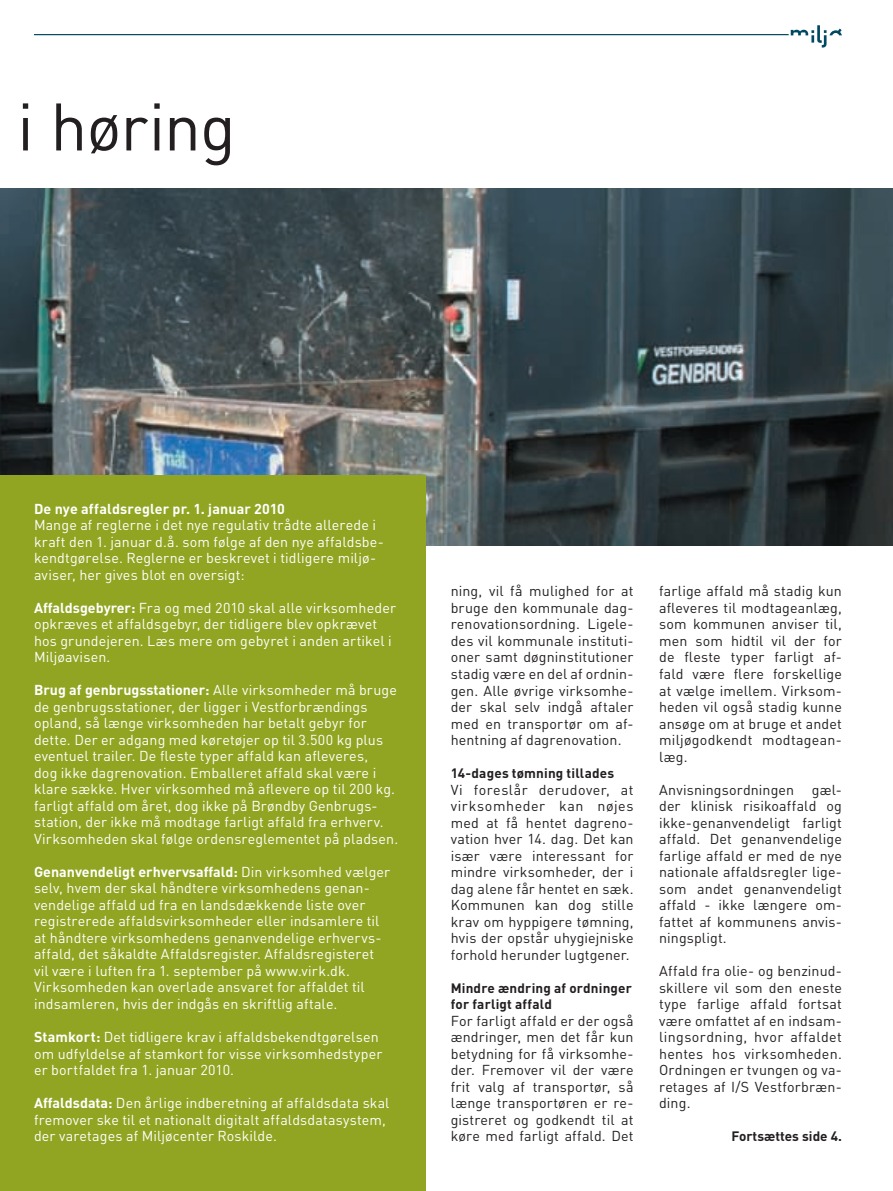
<style>
.page{position:relative;width:893px;height:1191px;background:#fff}
.page>*{position:absolute;margin:0;border:0;box-sizing:border-box;transform-origin:0 0}
.t1{font:66px "DIN";letter-spacing:-.015em;color:#231f20}
.t2{font:14.25px/16.5px "DIN";letter-spacing:.01em;color:#fff}
.t3{font:14.25px/16.5px "DIN";letter-spacing:.01em;color:#231f20;text-align:justify}
.t4{font:700 14.25px "DIN";letter-spacing:.01em;color:#fff}
.t5{font:700 13.5px/16.5px "DIN";letter-spacing:.01em;color:#231f20}
.s1{font-weight:700}
</style>
<div class="page">
<img style="left:0;top:189px;width:893px;height:357px">
<div style="left:0;top:475px;width:425px;height:716px;background:#91a522"></div>
<hr style="left:34px;top:34px;width:755px;height:1px;background:#004963">
<svg style="left:791px;top:25px;width:51px;height:23px"></svg>
<div style="left:829px;top:37px;width:36px;height:8px;background:#fff"></div>
<h1 class="t1" style="left:17px;top:85px;width:220px">i høring</h1>
<p class="t4" style="left:34px;top:499px;width:252px">De nye affaldsregler pr. 1. januar 2010</p>
<p class="t2" style="left:34px;top:516px;width:351px">Mange af reglerne i det nye regulativ trådte allerede i kraft den 1. januar d.å. som følge af den nye affaldsbe&shy;kendtgørelse. Reglerne er beskrevet i tidligere miljø&shy;aviser, her gives blot en oversigt:</p>
<p class="t2" style="left:34px;top:599px;width:363px"><span class="s1">Affaldsgebyrer:</span> Fra og med 2010 skal alle virksomheder opkræves et affaldsgebyr, der tidligere blev opkrævet hos grundejeren. Læs mere om gebyret i anden artikel i Miljøavisen.</p>
<p class="t2" style="left:34px;top:681px;width:366px"><span class="s1">Brug af genbrugsstationer:</span> Alle virksomheder må bruge de genbrugsstationer, der ligger i Vestforbrændings opland, så længe virksomheden har betalt gebyr for dette. Der er adgang med køretøjer op til 3.500 kg plus eventuel trailer. De fleste typer affald kan afleveres,<br>dog ikke dagrenovation. Emballeret affald skal være i klare sække. Hver virksomhed må aflevere op til 200 kg. farligt affald om året, dog ikke på Brøndby Genbrugs&shy;station, der ikke må modtage farligt affald fra erhverv.<br>Virksomheden skal følge ordensreglementet på pladsen.</p>
<p class="t2" style="left:34px;top:863px;width:358px"><span class="s1">Genanvendeligt erhvervsaffald:</span> Din virksomhed vælger selv, hvem der skal håndtere virksomhedens genan&shy;vendelige affald ud fra en landsdækkende liste over registrerede affaldsvirksomheder eller indsamlere til at håndtere virksomhedens genanvendelige erhvervs&shy;affald, det såkaldte Affaldsregister. Affaldsregisteret vil være i luften fra 1. september på www.virk.dk.<br>Virksomheden kan overlade ansvaret for affaldet til indsamleren, hvis der indgås en skriftlig aftale.</p>
<p class="t2" style="left:34px;top:1028px;width:350px"><span class="s1">Stamkort:</span> Det tidligere krav i affaldsbekendtgørelsen om udfyldelse af stamkort for visse virksomhedstyper er bortfaldet fra 1. januar 2010.</p>
<p class="t2" style="left:34px;top:1094px;width:357px"><span class="s1">Affaldsdata:</span> Den årlige indberetning af affaldsdata skal fremover ske til et nationalt digitalt affaldsdatasystem, der varetages af Miljøcenter Roskilde.</p>
<p class="t3" style="left:451px;top:583px;width:184px">ning, vil få mulighed for at bruge den kommunale dag&shy;renovationsordning. Ligele&shy;des vil kommunale instituti&shy;oner samt døgninstitutioner stadig være en del af ordnin&shy;gen. Alle øvrige virksomhe&shy;der skal selv indgå aftaler med en transportør om af&shy;hentning af dagrenovation.</p>
<p class="t5" style="left:451px;top:764px;width:165px">14-dages tømning tillades</p>
<p class="t3" style="left:451px;top:781px;width:184px">Vi foreslår derudover, at virksomheder kan nøjes med at få hentet dagreno&shy;vation hver 14. dag. Det kan især være interessant for mindre virksomheder, der i dag alene får hentet en sæk.<br>Kommunen kan dog stille krav om hyppigere tømning, hvis der opstår uhygiejniske forhold herunder lugtgener.</p>
<p class="t5" style="left:451px;top:979px;width:183px">Mindre ændring af ordninger for farligt affald</p>
<p class="t3" style="left:451px;top:1012px;width:184px">For farligt affald er der også ændringer, men det får kun betydning for få virksomhe&shy;der. Fremover vil der være frit valg af transportør, så længe transportøren er re&shy;gistreret og godkendt til at køre med farligt affald. Det</p>
<p class="t3" style="left:659px;top:583px;width:184px">farlige affald må stadig kun afleveres til modtageanlæg, som kommunen anviser til, men som hidtil vil der for de fleste typer farligt af&shy;fald være flere forskellige at vælge imellem. Virksom&shy;heden vil også stadig kunne ansøge om at bruge et andet miljøgodkendt modtagean&shy;læg.</p>
<p class="t3" style="left:659px;top:781px;width:184px">Anvisningsordningen gæl&shy;der klinisk risikoaffald og ikke-genanvendeligt farligt affald. Det genanvendelige farlige affald er med de nye nationale affaldsregler lige&shy;som andet genanvendeligt affald - ikke længere om&shy;fattet af kommunens anvis&shy;ningspligt.</p>
<p class="t3" style="left:659px;top:962px;width:184px">Affald fra olie- og benzinud&shy;skillere vil som den eneste type farlige affald fortsat være omfattet af en indsam&shy;lingsordning, hvor affaldet hentes hos virksomheden.<br>Ordningen er tvungen og va&shy;retages af I/S Vestforbræn&shy;ding.</p>
<p class="t5" style="left:732px;top:1127px;width:112px">Fortsættes side 4.</p>
</div>
